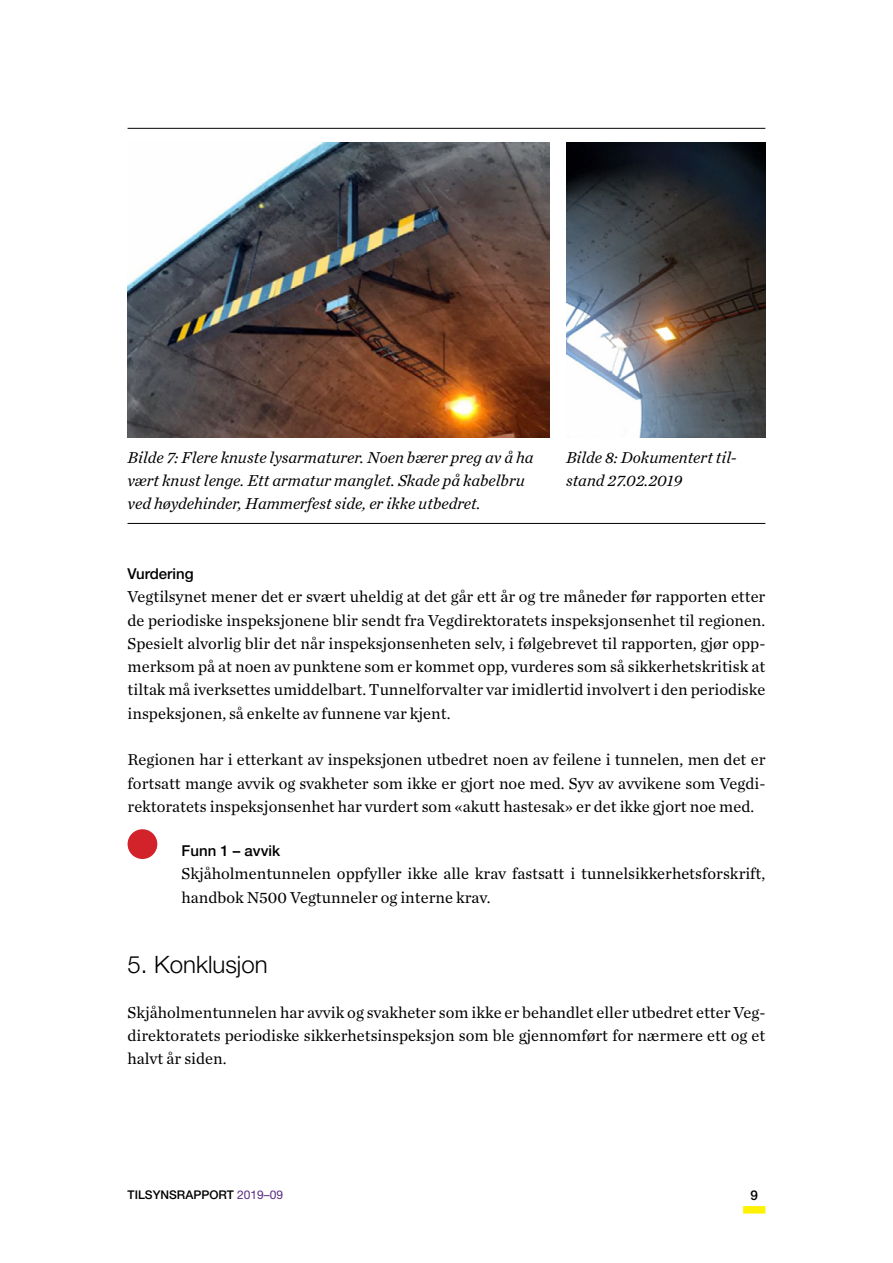
<style>
.page{position:relative;width:893px;height:1263px;background:#fff}
.page>*{position:absolute;margin:0;border:0;box-sizing:border-box;transform-origin:0 0}
.t1{font:300 24px "Helvetica Neue LT Pro";color:#000}
.t2{font:16.5px/23.2px "Chronicle Text G1";color:#000;text-align:justify}
.t3{font:italic 16.5px/23.2px "Chronicle Text G1";color:#000}
.t4{font:500 15px "Helvetica Neue LT Pro";color:#000}
.t5{font:500 13.5px "Helvetica Neue LT Pro";color:#000}
.t6{font:500 12px "Helvetica Neue LT Pro";color:#000}
.s1{font-weight:400;color:#5c2b82}
</style>
<div class="page">
<div style="left:743px;top:1206px;width:22px;height:7px;background:#fff200"></div>
<img style="left:128px;top:142px;width:422px;height:295px">
<img style="left:566px;top:142px;width:199px;height:295px">
<div style="left:128px;top:829px;width:29px;height:30px;background:#d2232a;border-radius:50%"></div>
<hr style="left:128px;top:128px;width:637px;height:1px;background:#000">
<hr style="left:128px;top:523px;width:637px;height:1px;background:#000">
<p class="t3" style="left:128px;top:444px;width:408px">Bilde 7: Flere knuste lysarmaturer. Noen bærer preg av å ha vært knust lenge. Ett armatur manglet. Skade på kabelbru ved høydehinder, Hammerfest side, er ikke utbedret.</p>
<p class="t3" style="left:566px;top:444px;width:172px">Bilde 8: Dokumentert til&shy;stand 27.02.2019</p>
<p class="t4" style="left:128px;top:565px;width:68px">Vurdering</p>
<p class="t2" style="left:128px;top:584px;width:639px">Vegtilsynet mener det er svært uheldig at det går ett år og tre måneder før rapporten etter de periodiske inspeksjonene blir sendt fra Vegdirektoratets inspeksjonsenhet til regionen.<br>Spesielt alvorlig blir det når inspeksjonsenheten selv, i følgebrevet til rapporten, gjør opp&shy;merksom på at noen av punktene som er kommet opp, vurderes som så sikkerhetskritisk at tiltak må iverksettes umiddelbart. Tunnelforvalter var imidlertid involvert i den periodiske inspeksjonen, så enkelte av funnene var kjent.</p>
<p class="t2" style="left:128px;top:747px;width:639px">Regionen har i etterkant av inspeksjonen utbedret noen av feilene i tunnelen, men det er fortsatt mange avvik og svakheter som ikke er gjort noe med. Syv av avvikene som Vegdi&shy;rektoratets inspeksjonsenhet har vurdert som «akutt hastesak» er det ikke gjort noe med.</p>
<p class="t4" style="left:182px;top:842px;width:100px">Funn 1 – avvik</p>
<p class="t2" style="left:182px;top:861px;width:585px">Skjåholmentunnelen oppfyller ikke alle krav fastsatt i tunnelsikkerhetsforskrift, handbok N500 Vegtunneler og interne krav.</p>
<h1 class="t1" style="left:128px;top:950px;width:142px">5. Konklusjon</h1>
<p class="t2" style="left:128px;top:999px;width:639px">Skjåholmentunnelen har avvik og svakheter som ikke er behandlet eller utbedret etter Veg&shy;direktoratets periodiske sikkerhetsinspeksjon som ble gjennomført for nærmere ett og et halvt år siden.</p>
<p class="t6" style="left:128px;top:1188px;width:157px">TILSYNSRAPPORT <span class="s1">2019–09</span></p>
<p class="t5" style="left:750px;top:1187px;width:9px">9</p>
</div>
